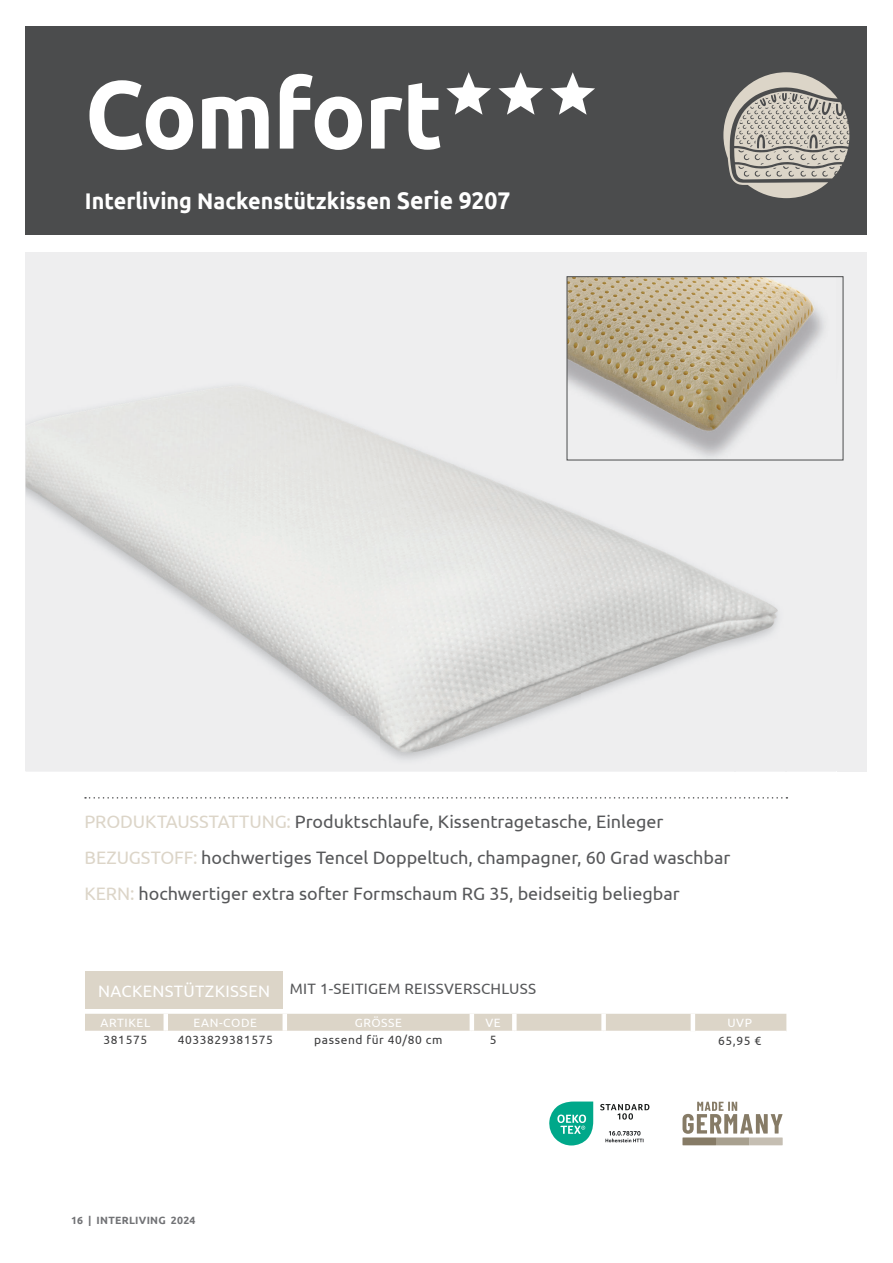
<style>
.page{position:relative;width:893px;height:1263px;background:#fff}
.page>*{position:absolute;margin:0;border:0;box-sizing:border-box;transform-origin:0 0}
.t1{font:700 96.3px "Ubuntu";letter-spacing:-.015em;color:#fff;scale:.95 1}
.t2{font:700 22.65px "Ubuntu";color:#fff;scale:.95 1}
.t3{font:18px/36px "Ubuntu";color:#57585a}
.t4{font:16.5px "Ubuntu";letter-spacing:.02em;color:#fff}
.t5{font:15px "Ubuntu";letter-spacing:.02em;color:#57585a}
.t6{font:12px "Ubuntu";letter-spacing:.05em;color:#3e3e3f}
.t7{font:12px "Ubuntu";letter-spacing:.05em;color:#fff}
.t8{font:700 10.5px "Ubuntu";letter-spacing:.025em;color:#717275}
.s1{font-size:24.15px}
.s2{color:#dcd5c8}
</style>
<div class="page">
<div style="left:26px;top:26px;width:841px;height:208px;background:#4b4c4d"></div>
<svg style="left:85px;top:797px;width:702px;height:2px"></svg>
<div style="left:26px;top:252px;width:841px;height:520px;background:#eeeeef"></div>
<img style="left:26px;top:276px;width:555px;height:484px">
<img style="left:581px;top:460px;width:203px;height:240px">
<img style="left:569px;top:278px;width:255px;height:104px">
<img style="left:569px;top:381px;width:215px;height:77px">
<div style="left:567px;top:276px;width:276px;height:184px;border:1px solid #4b4c4d"></div>
<div style="left:85px;top:971px;width:198px;height:38px;background:#dcd5c8"></div>
<div style="left:85px;top:1014px;width:701px;height:17px;background:#dcd5c8"></div>
<hr style="left:164px;top:1014px;width:4px;height:17px;background:#fff">
<hr style="left:283px;top:1014px;width:4px;height:17px;background:#fff">
<hr style="left:470px;top:1014px;width:4px;height:17px;background:#fff">
<div style="left:512px;top:1014px;width:5px;height:17px;background:#fff"></div>
<div style="left:601px;top:1014px;width:5px;height:17px;background:#fff"></div>
<hr style="left:691px;top:1014px;width:4px;height:17px;background:#fff">
<svg style="left:549px;top:1102px;width:44px;height:44px"></svg>
<svg style="left:600px;top:1104px;width:49px;height:16px"></svg>
<svg style="left:605px;top:1131px;width:38px;height:11px"></svg>
<svg style="left:682px;top:1102px;width:101px;height:43px"></svg>
<svg style="left:723px;top:72px;width:126px;height:126px"></svg>
<svg style="left:446px;top:72px;width:45px;height:43px"></svg>
<svg style="left:498px;top:72px;width:45px;height:43px"></svg>
<svg style="left:550px;top:72px;width:45px;height:43px"></svg>
<h1 class="t1" style="left:85px;top:59px;width:378px">Comfort</h1>
<p class="t2" style="left:85px;top:188px;width:449px">Interliving Nackenstützkissen <span class="s1">Serie 9207</span></p>
<p class="t3" style="left:85px;top:803px;width:647px"><span class="s2">PRODUKTAUSSTATTUNG:</span> Produktschlaufe, Kissentragetasche, Einleger<br><span class="s2">BEZUGSTOFF:</span> hochwertiges Tencel Doppeltuch, champagner, 60 Grad waschbar<br><span class="s2">KERN:</span> hochwertiger extra softer Formschaum RG 35, beidseitig beliegbar</p>
<p class="t4" style="left:98px;top:981px;width:173px">NACKENSTÜTZKISSEN</p>
<p class="t7" style="left:101px;top:1016px;width:51px">ARTIKEL</p>
<p class="t7" style="left:194px;top:1016px;width:65px">EAN-CODE</p>
<p class="t7" style="left:355px;top:1016px;width:49px">GRÖSSE</p>
<p class="t7" style="left:485px;top:1016px;width:17px">VE</p>
<p class="t7" style="left:727px;top:1016px;width:26px">UVP</p>
<p class="t6" style="left:104px;top:1032px;width:45px">381575</p>
<p class="t6" style="left:178px;top:1032px;width:97px">4033829381575</p>
<p class="t6" style="left:314px;top:1032px;width:130px">passend für 40/80 cm</p>
<p class="t6" style="left:490px;top:1032px;width:8px">5</p>
<p class="t6" style="left:718px;top:1034px;width:45px">65,95 €</p>
<p class="t5" style="left:290px;top:980px;width:248px">MIT 1-SEITIGEM REISSVERSCHLUSS</p>
<p class="t8" style="left:71px;top:1214px;width:126px">16 | INTERLIVING 2024</p>
</div>
